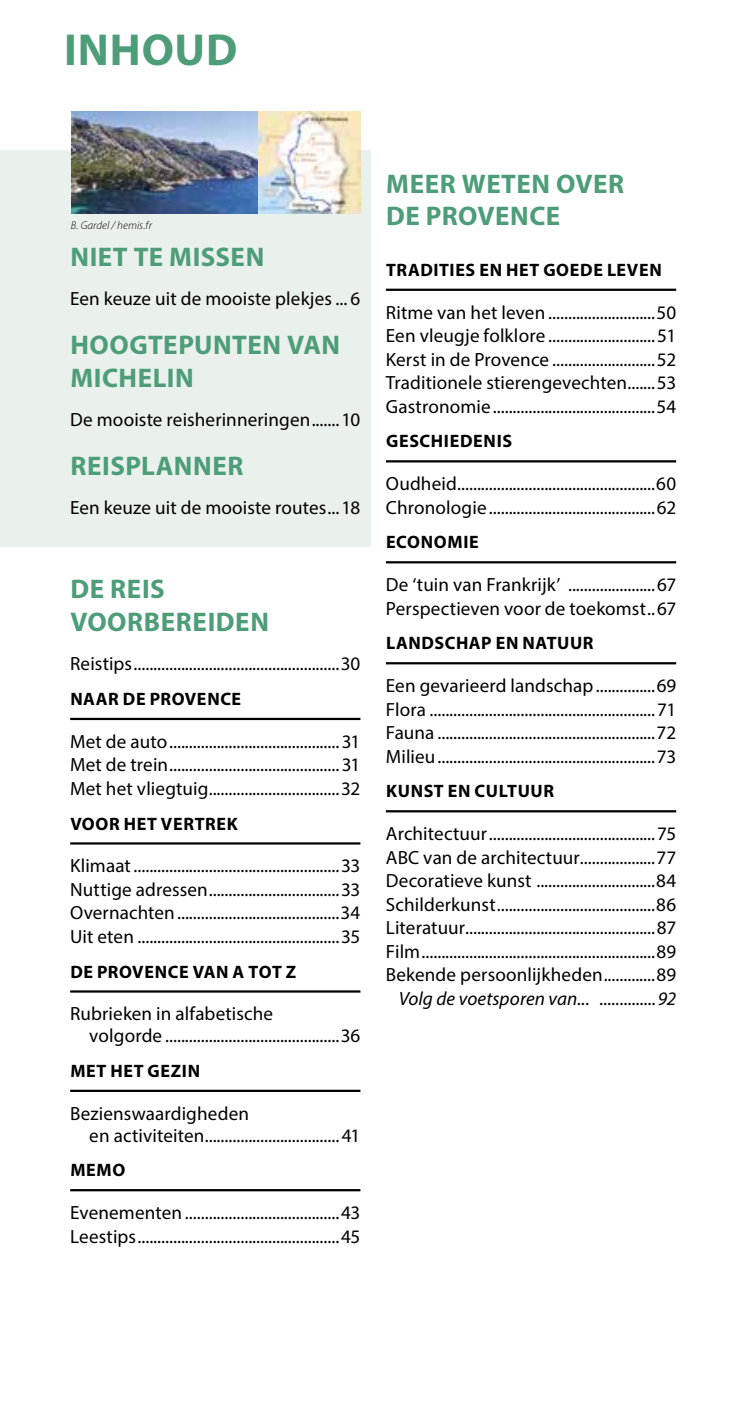
<style>
.page{position:relative;width:740px;height:1404px;background:#fff}
.page>*{position:absolute;margin:0;border:0;box-sizing:border-box;transform-origin:0 0}
.t1{font:700 45px "Myriad Pro";letter-spacing:.02em;color:#4d9d79}
.t2{font:700 27px/32.6px "Myriad Pro";letter-spacing:.02em;color:#4d9d79}
.t3{font:19.12px/23.6px "Myriad Pro";letter-spacing:.005em;color:#000;text-align:justify}
.t4{font:italic 19.12px "Myriad Pro";letter-spacing:.005em;color:#000}
.t5{font:700 18px "Myriad Pro";letter-spacing:.035em;color:#000}
.t6{font:italic 300 11.25px "Myriad Pro";letter-spacing:.01em;color:#000}
</style>
<div class="page">
<hr style="left:70px;top:717px;width:290px;height:3px;background:#000">
<hr style="left:70px;top:842px;width:290px;height:2px;background:#000">
<hr style="left:70px;top:990px;width:290px;height:2px;background:#000">
<hr style="left:70px;top:1089px;width:290px;height:2px;background:#000">
<hr style="left:70px;top:1188px;width:290px;height:3px;background:#000">
<hr style="left:386px;top:288px;width:290px;height:3px;background:#000">
<hr style="left:386px;top:460px;width:290px;height:2px;background:#000">
<hr style="left:386px;top:561px;width:290px;height:2px;background:#000">
<hr style="left:386px;top:662px;width:290px;height:2px;background:#000">
<hr style="left:386px;top:810px;width:290px;height:2px;background:#000">
<div style="left:0;top:150px;width:371px;height:396px;background:#eaf1ec"></div>
<img style="left:71px;top:112px;width:187px;height:102px">
<img style="left:258px;top:112px;width:102px;height:102px">
<h1 class="t1" style="left:64px;top:21px;width:175px">INHOUD</h1>
<p class="t6" style="left:71px;top:218px;width:82px">B. Gardel / hemis.fr</p>
<h2 class="t2" style="left:70px;top:240px;width:195px">NIET TE MISSEN</h2>
<p class="t3" style="left:70px;top:287px;width:292px">Een keuze uit de mooiste plekjes ... 6</p>
<h2 class="t2" style="left:70px;top:328px;width:271px">HOOGTEPUNTEN VAN<br>MICHELIN</h2>
<p class="t3" style="left:70px;top:407px;width:292px">De mooiste reisherinneringen.......10</p>
<h2 class="t2" style="left:70px;top:448px;width:175px">REISPLANNER</h2>
<p class="t3" style="left:70px;top:495px;width:292px">Een keuze uit de mooiste routes...18</p>
<h2 class="t2" style="left:70px;top:572px;width:200px">DE REIS<br>VOORBEREIDEN</h2>
<p class="t3" style="left:70px;top:651px;width:292px">Reistips....................................................30</p>
<p class="t5" style="left:70px;top:687px;width:172px">NAAR DE PROVENCE</p>
<p class="t3" style="left:70px;top:729px;width:292px">Met de auto...........................................31<br>Met de trein...........................................31<br>Met het vliegtuig.................................32</p>
<p class="t5" style="left:70px;top:811px;width:169px">VOOR HET VERTREK</p>
<p class="t3" style="left:70px;top:853px;width:292px">Klimaat....................................................33<br>Nuttige adressen.................................33<br>Overnachten.........................................34<br>Uit eten ...................................................35</p>
<p class="t5" style="left:70px;top:959px;width:227px">DE PROVENCE VAN A TOT Z</p>
<p class="t3" style="left:89px;top:1002px;width:273px;line-height:21.8px;text-indent:-19px">Rubrieken in alfabetische<br>volgorde ............................................36</p>
<p class="t5" style="left:70px;top:1059px;width:131px">MET HET GEZIN</p>
<p class="t3" style="left:89px;top:1101px;width:273px;line-height:21.8px;text-indent:-19px">Bezienswaardigheden<br>en activiteiten..................................41</p>
<p class="t5" style="left:70px;top:1158px;width:56px">MEMO</p>
<p class="t3" style="left:70px;top:1200px;width:292px">Evenementen .......................................43<br>Leestips...................................................45</p>
<h2 class="t2" style="left:386px;top:166px;width:240px">MEER WETEN OVER<br>DE PROVENCE</h2>
<p class="t5" style="left:386px;top:258px;width:277px">TRADITIES EN HET GOEDE LEVEN</p>
<p class="t3" style="left:386px;top:300px;width:292px">Ritme van het leven ...........................50<br>Een vleugje folklore ...........................51<br>Kerst in de Provence ..........................52<br>Traditionele stierengevechten.......53<br>Gastronomie.........................................54</p>
<p class="t5" style="left:386px;top:429px;width:127px">GESCHIEDENIS</p>
<p class="t3" style="left:386px;top:471px;width:292px">Oudheid..................................................60<br>Chronologie..........................................62</p>
<p class="t5" style="left:386px;top:530px;width:94px">ECONOMIE</p>
<p class="t3" style="left:386px;top:572px;width:292px">De ‘tuin van Frankrijk’ ......................67<br>Perspectieven voor de toekomst..67</p>
<p class="t5" style="left:386px;top:631px;width:209px">LANDSCHAP EN NATUUR</p>
<p class="t3" style="left:386px;top:673px;width:292px">Een gevarieerd landschap...............69<br>Flora .........................................................71<br>Fauna .......................................................72<br>Milieu.......................................................73</p>
<p class="t5" style="left:386px;top:779px;width:169px">KUNST EN CULTUUR</p>
<p class="t3" style="left:386px;top:821px;width:292px">Architectuur..........................................75<br>ABC van de architectuur...................77<br>Decoratieve kunst ..............................84<br>Schilderkunst........................................86<br>Literatuur................................................87<br>Film...........................................................89<br>Bekende persoonlijkheden.............89</p>
<p class="t4" style="left:399px;top:986px;width:279px">Volg de voetsporen van... ..............92</p>
</div>
